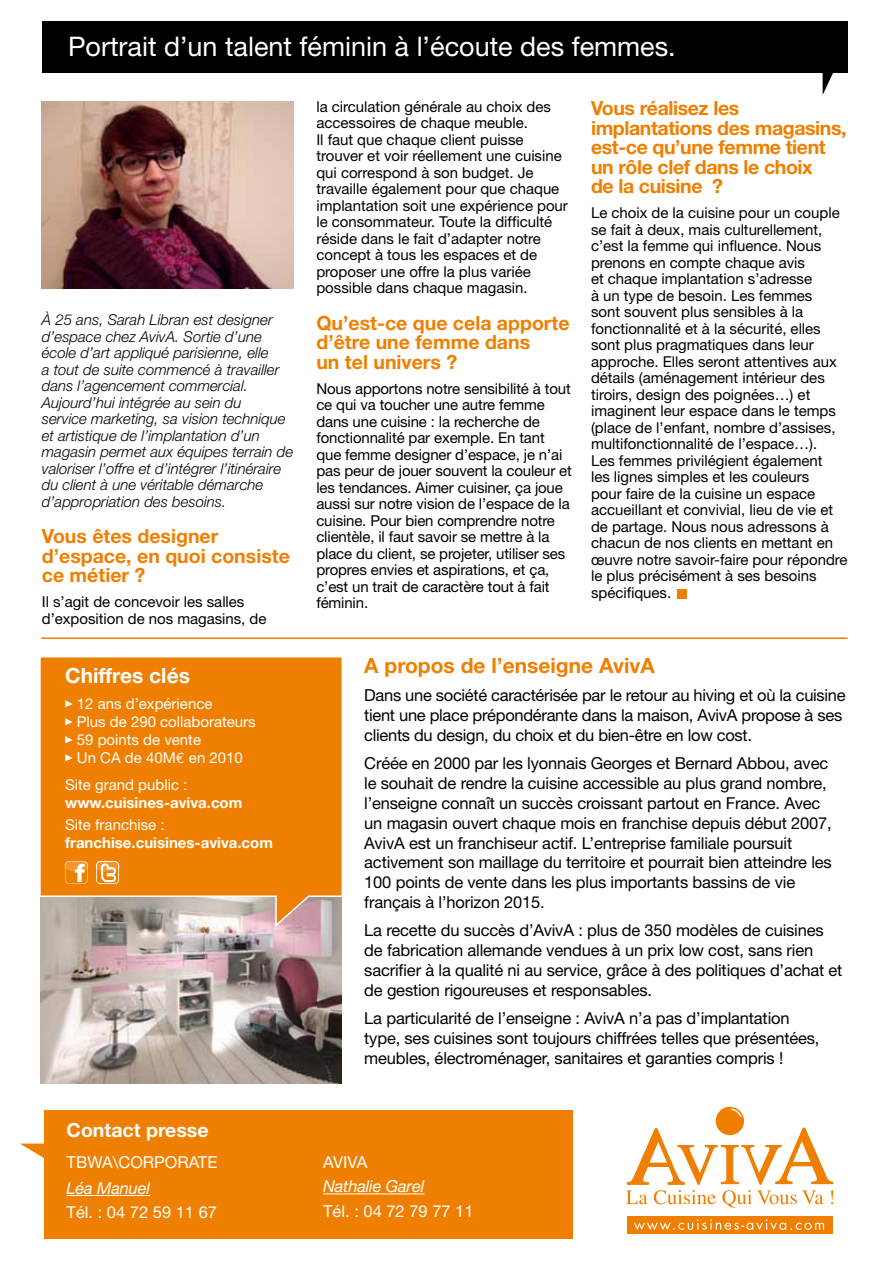
<style>
.page{position:relative;width:893px;height:1263px;background:#fff}
.page>*{position:absolute;margin:0;border:0;box-sizing:border-box;transform-origin:0 0}
.t1{font:27px "Helvetica Neue";color:#fff}
.t2{font:700 21px "Helvetica Neue";color:#ee7f00}
.t3{font:700 21px "Helvetica Neue";color:#fff}
.t4{font:700 19.5px/19.5px "Helvetica Neue";color:#ee7f00}
.t5{font:700 19.5px/19.5px "Helvetica Neue";letter-spacing:-.02em;color:#ee7f00}
.t6{font:700 19.5px "Helvetica Neue";color:#fff}
.t7{font:16.5px/19.8px "Helvetica Neue";letter-spacing:-.01em;color:#000}
.t8{font:16.5px "Helvetica Neue";color:#fff}
.t9{font:italic 16.5px "Helvetica Neue";letter-spacing:-.01em;color:#fff}
.t10{font:15px/16.5px "Helvetica Neue";color:#000}
.t11{font:italic 300 15px/16.5px "Helvetica Neue";color:#000}
.t12{font:15px/18px "Helvetica Neue";color:#fff}
.t13{font:700 15px "Helvetica Neue";color:#fff}
.s1{font-family:"Euro Mono"}
</style>
<div class="page">
<img style="left:41px;top:101px;width:252px;height:187px">
<div style="left:43px;top:21px;width:805px;height:52px;background:#000"></div>
<svg style="left:823px;top:73px;width:10px;height:21px"></svg>
<hr style="left:41px;top:637px;width:807px;height:2px;background:#ee7f00">
<div style="left:677px;top:589px;width:10px;height:9px;background:#ee7f00"></div>
<div style="left:715px;top:1106px;width:30px;height:30px;background:#ee7f00;border-radius:50%"></div>
<div style="left:714px;top:1105px;width:31px;height:31px;border:1px solid #fff;border-radius:50%"></div>
<svg style="left:731px;top:1107px;width:12px;height:10px"></svg>
<svg style="left:626px;top:1127px;width:207px;height:81px"></svg>
<div style="left:627px;top:1216px;width:205px;height:17px;background:#ee7f00"></div>
<svg style="left:634px;top:1219px;width:190px;height:11px"></svg>
<div style="left:44px;top:1110px;width:529px;height:129px;background:#ee7f00"></div>
<svg style="left:20px;top:1143px;width:24px;height:15px"></svg>
<hr style="left:67px;top:1195px;width:83px;height:1px;background:#fff">
<hr style="left:323px;top:1193px;width:101px;height:1px;background:#fff">
<img style="left:41px;top:928px;width:300px;height:156px">
<svg style="left:40px;top:657px;width:302px;height:271px;background:#e88515"></svg>
<svg style="left:65px;top:700px;width:8px;height:7px"></svg>
<svg style="left:65px;top:718px;width:8px;height:7px"></svg>
<svg style="left:65px;top:736px;width:8px;height:7px"></svg>
<svg style="left:65px;top:754px;width:8px;height:7px"></svg>
<svg style="left:64px;top:861px;width:24px;height:23px"></svg>
<svg style="left:96px;top:861px;width:24px;height:23px"></svg>
<svg style="left:96px;top:861px;width:23px;height:23px"></svg>
<h1 class="t1" style="left:68px;top:31px;width:609px">Portrait d’un talent féminin à l’écoute des femmes.</h1>
<p class="t11" style="left:42px;top:311px;width:253px">À 25 ans, Sarah Libran est designer d’espace chez AvivA. Sortie d’une école d’art appliqué parisienne, elle<br>a tout de suite commencé à travailler dans l’agencement commercial.<br>Aujourd’hui intégrée au sein du<br>service marketing, sa vision technique et artistique de l’implantation d’un magasin permet aux équipes terrain de valoriser l’offre et d’intégrer l’itinéraire du client à une véritable démarche d’appropriation des besoins.</p>
<h3 class="t4" style="left:42px;top:526px;width:250px">Vous êtes designer d’espace, en quoi consiste ce métier ?</h3>
<p class="t10" style="left:42px;top:593px;width:226px">Il s’agit de concevoir les salles d’exposition de nos magasins, de</p>
<h2 class="t3" style="left:65px;top:662px;width:126px">Chiffres clés</h2>
<p class="t12" style="left:77px;top:695px;width:180px">12 ans d’expérience<br>Plus de 290 collaborateurs<br>59 points de vente<br>Un CA de 40M<span class="s1">€</span> en 2010</p>
<p class="t12" style="left:65px;top:775px;width:124px">Site grand public :</p>
<p class="t13" style="left:65px;top:793px;width:179px">www.cuisines-aviva.com</p>
<p class="t12" style="left:65px;top:816px;width:101px">Site franchise :</p>
<p class="t13" style="left:65px;top:833px;width:209px">franchise.cuisines-aviva.com</p>
<h3 class="t6" style="left:67px;top:1118px;width:143px">Contact presse</h3>
<p class="t8" style="left:67px;top:1152px;width:152px">TBWA\CORPORATE</p>
<p class="t9" style="left:67px;top:1178px;width:85px">Léa Manuel</p>
<p class="t8" style="left:67px;top:1202px;width:152px">Tél. : 04 72 59 11 67</p>
<p class="t10" style="left:316px;top:98px;width:253px">la circulation générale au choix des accessoires de chaque meuble.<br>Il faut que chaque client puisse trouver et voir réellement une cuisine qui correspond à son budget. Je travaille également pour que chaque implantation soit une expérience pour le consommateur. Toute la difficulté réside dans le fait d’adapter notre concept à tous les espaces et de proposer une offre la plus variée possible dans chaque magasin.</p>
<h3 class="t4" style="left:316px;top:312px;width:255px">Qu’est-ce que cela apporte d’être une femme dans<br>un tel univers ?</h3>
<p class="t10" style="left:316px;top:380px;width:257px">Nous apportons notre sensibilité à tout ce qui va toucher une autre femme dans une cuisine : la recherche de fonctionnalité par exemple. En tant que femme designer d’espace, je n’ai pas peur de jouer souvent la couleur et les tendances. Aimer cuisiner, ça joue aussi sur notre vision de l’espace de la cuisine. Pour bien comprendre notre clientèle, il faut savoir se mettre à la place du client, se projeter, utiliser ses propres envies et aspirations, et ça, c’est un trait de caractère tout à fait féminin.</p>
<h3 class="t5" style="left:591px;top:98px;width:257px">Vous réalisez les implantations des magasins, est-ce qu’une femme tient un rôle clef dans le choix<br>de la cuisine ?</h3>
<p class="t10" style="left:591px;top:204px;width:258px">Le choix de la cuisine pour un couple se fait à deux, mais culturellement, c’est la femme qui influence. Nous prenons en compte chaque avis<br>et chaque implantation s’adresse<br>à un type de besoin. Les femmes<br>sont souvent plus sensibles à la fonctionnalité et à la sécurité, elles sont plus pragmatiques dans leur approche. Elles seront attentives aux détails (aménagement intérieur des tiroirs, design des poignées…) et imaginent leur espace dans le temps (place de l’enfant, nombre d’assises, multifonctionnalité de l’espace…).<br>Les femmes privilégient également<br>les lignes simples et les couleurs<br>pour faire de la cuisine un espace accueillant et convivial, lieu de vie et de partage. Nous nous adressons à chacun de nos clients en mettant en œuvre notre savoir-faire pour répondre le plus précisément à ses besoins spécifiques.</p>
<h2 class="t2" style="left:364px;top:653px;width:292px">A propos de l’enseigne AvivA</h2>
<p class="t7" style="left:364px;top:685px;width:483px">Dans une société caractérisée par le retour au hiving et où la cuisine tient une place prépondérante dans la maison, AvivA propose à ses clients du design, du choix et du bien-être en low cost.</p>
<p class="t7" style="left:364px;top:753px;width:469px">Créée en 2000 par les lyonnais Georges et Bernard Abbou, avec le souhait de rendre la cuisine accessible au plus grand nombre, l’enseigne connaît un succès croissant partout en France. Avec un magasin ouvert chaque mois en franchise depuis début 2007, AvivA est un franchiseur actif. L’entreprise familiale poursuit activement son maillage du territoire et pourrait bien atteindre les 100 points de vente dans les plus importants bassins de vie français à l’horizon 2015.</p>
<p class="t7" style="left:364px;top:920px;width:480px">La recette du succès d’AvivA : plus de 350 modèles de cuisines de fabrication allemande vendues à un prix low cost, sans rien sacrifier à la qualité ni au service, grâce à des politiques d’achat et de gestion rigoureuses et responsables.</p>
<p class="t7" style="left:364px;top:1008px;width:457px">La particularité de l’enseigne : AvivA n’a pas d’implantation type, ses cuisines sont toujours chiffrées telles que présentées, meubles, électroménager, sanitaires et garanties compris !</p>
<p class="t8" style="left:323px;top:1152px;width:46px">AVIVA</p>
<p class="t9" style="left:323px;top:1176px;width:103px">Nathalie Garel</p>
<p class="t8" style="left:323px;top:1201px;width:152px">Tél. : 04 72 79 77 11</p>
</div>
